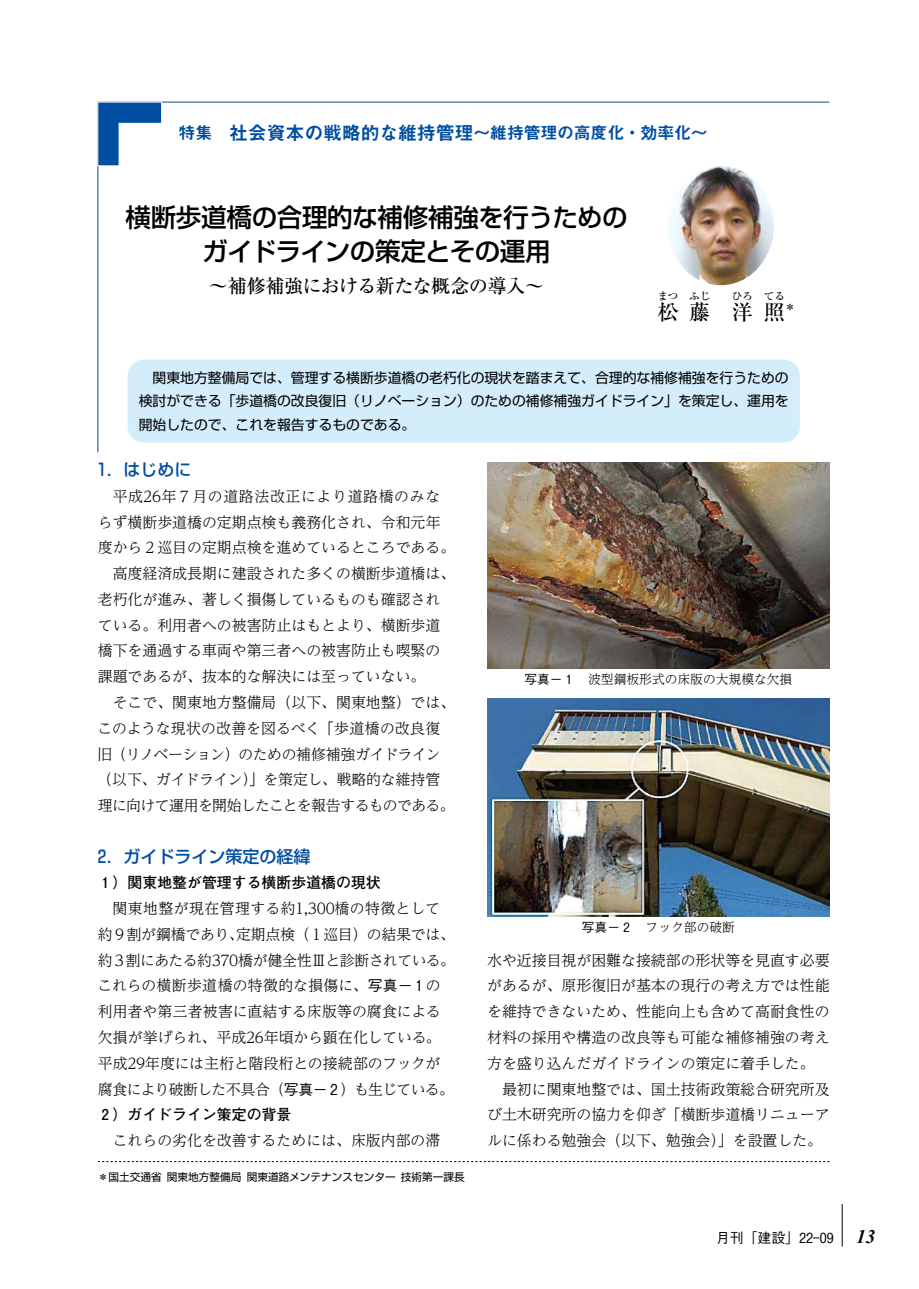
<style>
.page{position:relative;width:919px;height:1289px;background:#fff}
.page>*{position:absolute;margin:0;border:0;box-sizing:border-box;transform-origin:0 0}
.t1{font:25.5px/34px "M Num Shin Go Medium";letter-spacing:-.02em;color:#000;text-align:center}
.t2{font:21.3px "M Num Ryumin Medium";color:#000}
.t3{font:19.2px "M Num Ryumin Medium";letter-spacing:-.03em;color:#000}
.t4{font:16.95px "M Num Midashi Go MB31";letter-spacing:-.015em;color:#004ea2}
.t5{font:16.95px "M Num Shin Go Medium";color:#004ea2}
.t6{font:300 14.85px/25.8px "UD Reimin Pr 6 N";color:#000;text-align:justify}
.t7{font:14.85px "M Num Futo Go B101 Bold";color:#000}
.t8{font:300 14.85px "UD Reimin Pr 6 N";letter-spacing:-.045em;color:#000}
.t9{font:300 14.85px "UD Reimin Pr 6 N";letter-spacing:-.04em;color:#000}
.t10{font:300 14.85px "UD Reimin Pr 6 N";letter-spacing:.045em;color:#000}
.t11{font:13.8px/23.4px "M Num Shin Go Regular";color:#000;text-align:justify}
.t12{font:13.8px "M Num Gothic BBB Medium";color:#000}
.t13{font:300 12.75px "UD Reimin Pr 6 N";color:#000}
.t14{font:10.65px "M Num Shin Go Regular";color:#000}
.t15{font:10.65px "M Num Ryumin Medium";color:#000}
.s1{font-size:19.2px}
.s2{font-family:"M Num Gothic BBB Medium";font-weight:400}
.s3{font-family:"Times New Roman";font-weight:700;font-style:italic;font-size:19.2px}
</style>
<div class="page">
<hr style="left:841px;top:1203px;width:1px;height:43px;background:#000">
<svg style="left:97px;top:102px;width:732px;height:351px"></svg>
<svg style="left:97px;top:102px;width:65px;height:64px"></svg>
<svg style="left:98px;top:1161px;width:731px;height:1px"></svg>
<img style="left:667px;top:166px;width:106px;height:119px">
<div style="left:128px;top:359px;width:671px;height:83px;background:#d3edfb;border-radius:16px"></div>
<img style="left:487px;top:462px;width:342px;height:206px">
<img style="left:487px;top:699px;width:342px;height:217px">
<p class="t4" style="left:178px;top:119px;width:530px">特集　<span class="s1">社会資本の戦略的な維持管理</span>～維持管理の高度化・効率化～</p>
<h1 class="t1" style="left:126px;top:197px;width:503px">横断歩道橋の合理的な補修補強を行うためのガイドラインの策定とその運用</h1>
<p class="t3" style="left:209px;top:271px;width:336px">〜補修補強における新たな概念の導入〜</p>
<p class="t15" style="left:657px;top:288px;width:23px">まつ</p>
<h2 class="t2" style="left:657px;top:295px;width:23px">松</h2>
<p class="t15" style="left:689px;top:288px;width:23px">ふじ</p>
<h2 class="t2" style="left:689px;top:295px;width:23px">藤</h2>
<p class="t15" style="left:731px;top:288px;width:23px">ひろ</p>
<h2 class="t2" style="left:731px;top:295px;width:23px">洋</h2>
<p class="t15" style="left:763px;top:288px;width:23px">てる</p>
<h2 class="t2" style="left:763px;top:295px;width:23px">照</h2>
<p class="t14" style="left:784px;top:298px;width:12px">＊</p>
<p class="t11" style="left:139px;top:364px;width:651px;text-indent:14px">関東地方整備局では、管理する横断歩道橋の老朽化の現状を踏まえて、合理的な補修補強を行うための検討ができる「歩道橋の改良復旧（リノベーション）のための補修補強ガイドライン」を策定し、運用を開始したので、これを報告するものである。</p>
<p class="t5" style="left:98px;top:455px;width:95px">1．はじめに</p>
<p class="t10" style="left:113px;top:484px;width:329px">平成26年７月の道路法改正により道路橋のみな</p>
<p class="t6" style="left:98px;top:508px;width:344px">らず横断歩道橋の定期点検も義務化され、令和元年</p>
<p class="t6" style="left:98px;top:534px;width:359px">度から２巡目の定期点検を進めているところである。</p>
<p class="t6" style="left:113px;top:560px;width:344px">高度経済成長期に建設された多くの横断歩道橋は、</p>
<p class="t6" style="left:98px;top:586px;width:344px">老朽化が進み、著しく損傷しているものも確認され</p>
<p class="t6" style="left:98px;top:611px;width:344px">ている。利用者への被害防止はもとより、横断歩道</p>
<p class="t6" style="left:98px;top:637px;width:344px">橋下を通過する車両や第三者への被害防止も喫緊の</p>
<p class="t6" style="left:98px;top:663px;width:329px">課題であるが、抜本的な解決には至っていない。</p>
<p class="t6" style="left:113px;top:689px;width:344px">そこで、関東地方整備局（以下、関東地整）では、</p>
<p class="t6" style="left:97px;top:714px;width:344px">このような現状の改善を図るべく「歩道橋の改良復</p>
<p class="t9" style="left:97px;top:741px;width:344px">旧（リノベーション）のための補修補強ガイドライン</p>
<p class="t6" style="left:97px;top:766px;width:344px">（以下、ガイドライン）」を策定し、戦略的な維持管</p>
<p class="t8" style="left:98px;top:793px;width:358px">理に向けて運用を開始したことを報告するものである。</p>
<p class="t5" style="left:98px;top:842px;width:214px">2．ガイドライン策定の経緯</p>
<p class="t7" style="left:98px;top:870px;width:284px">１）関東地整が管理する横断歩道橋の現状</p>
<p class="t6" style="left:97px;top:895px;width:359px;text-align:left;text-indent:15px">関東地整が現在管理する約1,300橋の特徴として約９割が鋼橋であり、定期点検（１巡目）の結果では、約３割にあたる約370橋が健全性Ⅲと診断されている。これらの横断歩道橋の特徴的な損傷に、<span class="s2">写真−１</span>の利用者や第三者被害に直結する床版等の腐食による欠損が挙げられ、平成26年頃から顕在化している。平成29年度には主桁と階段桁との接続部のフックが腐食により破断した不具合（<span class="s2">写真−２</span>）も生じている。</p>
<p class="t7" style="left:98px;top:1102px;width:195px">２）ガイドライン策定の背景</p>
<p class="t6" style="left:113px;top:1126px;width:329px">これらの劣化を改善するためには、床版内部の滞</p>
<p class="t14" style="left:98px;top:1168px;width:368px">＊国土交通省 関東地方整備局 関東道路メンテナンスセンター 技術第一課長</p>
<p class="t13" style="left:524px;top:669px;width:269px"><span class="s2">写真−１</span>　波型鋼板形式の床版の大規模な欠損</p>
<p class="t13" style="left:581px;top:916px;width:155px"><span class="s2">写真−２</span>　フック部の破断</p>
<p class="t6" style="left:487px;top:946px;width:344px">水や近接目視が困難な接続部の形状等を見直す必要があるが、原形復旧が基本の現行の考え方では性能を維持できないため、性能向上も含めて高耐食性の材料の採用や構造の改良等も可能な補修補強の考え方を盛り込んだガイドラインの策定に着手した。</p>
<p class="t6" style="left:487px;top:1075px;width:344px;text-indent:15px">最初に関東地整では、国土技術政策総合研究所及び土木研究所の協力を仰ぎ「横断歩道橋リニューアルに係わる勉強会（以下、勉強会）」を設置した。</p>
<p class="t12" style="left:716px;top:1226px;width:161px">月刊「建設」22-09 <span class="s3">13</span></p>
</div>
